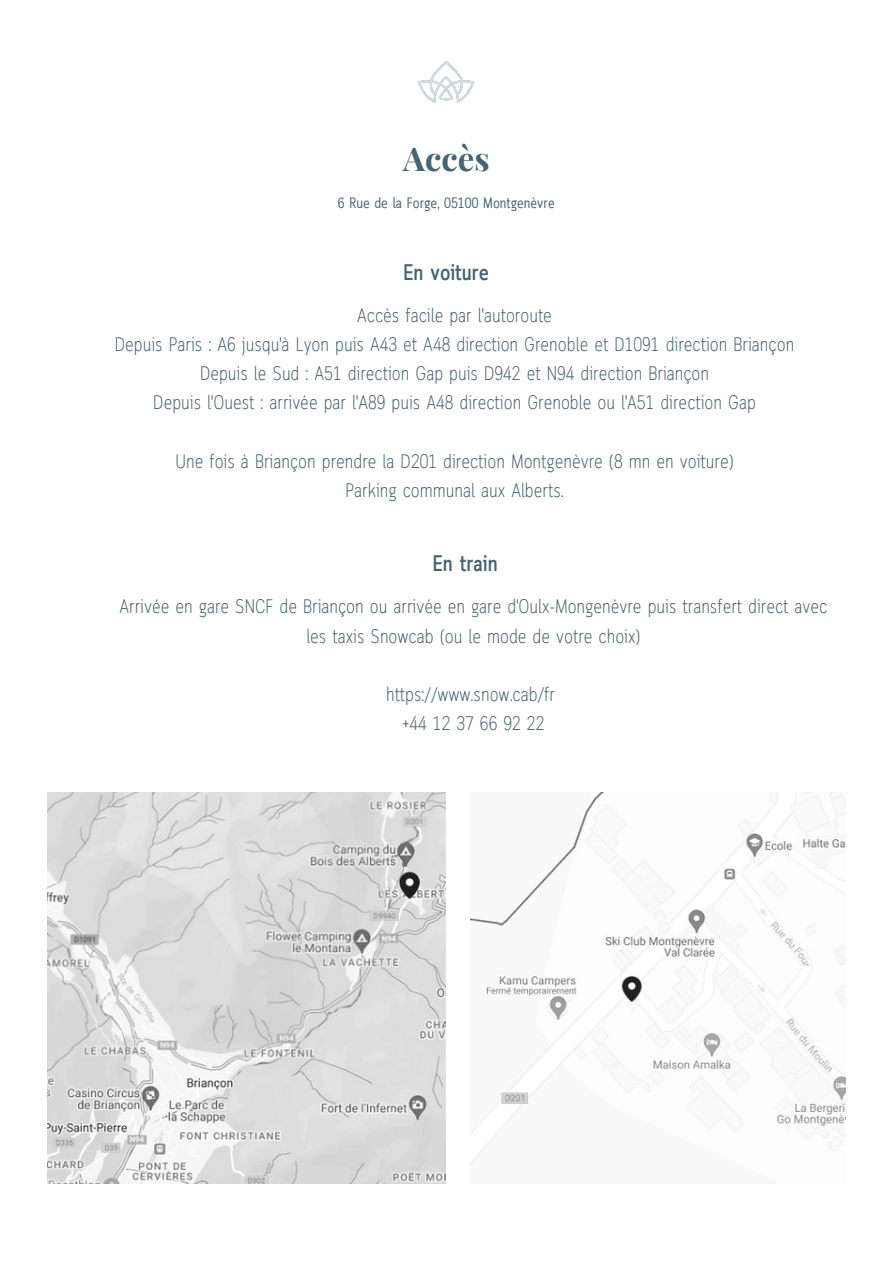
<style>
.page{position:relative;width:893px;height:1264px;background:#fff}
.page>*{position:absolute;margin:0;border:0;box-sizing:border-box;transform-origin:0 0}
.t1{font:700 33px "Playfair Display";color:#446573}
.t2{font:600 22.5px "Cloud Cond";color:#446573}
.t3{font:300 19.5px/29.2px "Cloud Cond";color:#446573;text-align:center}
.t4{font:15px "Cloud Cond";color:#446573}
</style>
<div class="page">
<img style="left:418px;top:62px;width:55px;height:40px">
<img style="left:471px;top:792px;width:374px;height:372px">
<img style="left:48px;top:792px;width:398px;height:391px">
<p class="t1" style="left:403px;top:135px;width:88px">Accès</p>
<p class="t4" style="left:338px;top:197px;width:218px">6 Rue de la Forge, 05100 Montgenèvre</p>
<p class="t2" style="left:403px;top:263px;width:87px">En voiture</p>
<p class="t3" style="left:357px;top:302px;width:196px">Accès facile par l'autoroute</p>
<p class="t3" style="left:115px;top:331px;width:680px">Depuis Paris : A6 jusqu'à Lyon puis A43 et A48 direction Grenoble et D1091 direction Briançon</p>
<p class="t3" style="left:200px;top:360px;width:510px">Depuis le Sud : A51 direction Gap puis D942 et N94 direction Briançon</p>
<p class="t3" style="left:153px;top:389px;width:604px">Depuis l'Ouest : arrivée par l'A89 puis A48 direction Grenoble ou l'A51 direction Gap</p>
<p class="t3" style="left:175px;top:448px;width:559px">Une fois à Briançon prendre la D201 direction Montgenèvre (8 mn en voiture)</p>
<p class="t3" style="left:345px;top:477px;width:220px">Parking communal aux Alberts.</p>
<p class="t2" style="left:433px;top:554px;width:66px">En train</p>
<p class="t3" style="left:120px;top:593px;width:709px">Arrivée en gare SNCF de Briançon ou arrivée en gare d'Oulx-Mongenèvre puis transfert direct avec les taxis Snowcab (ou le mode de votre choix)</p>
<p class="t3" style="left:386px;top:681px;width:170px">https://www.snow.cab/fr</p>
<p class="t3" style="left:402px;top:710px;width:143px">+44 12 37 66 92 22</p>
</div>
